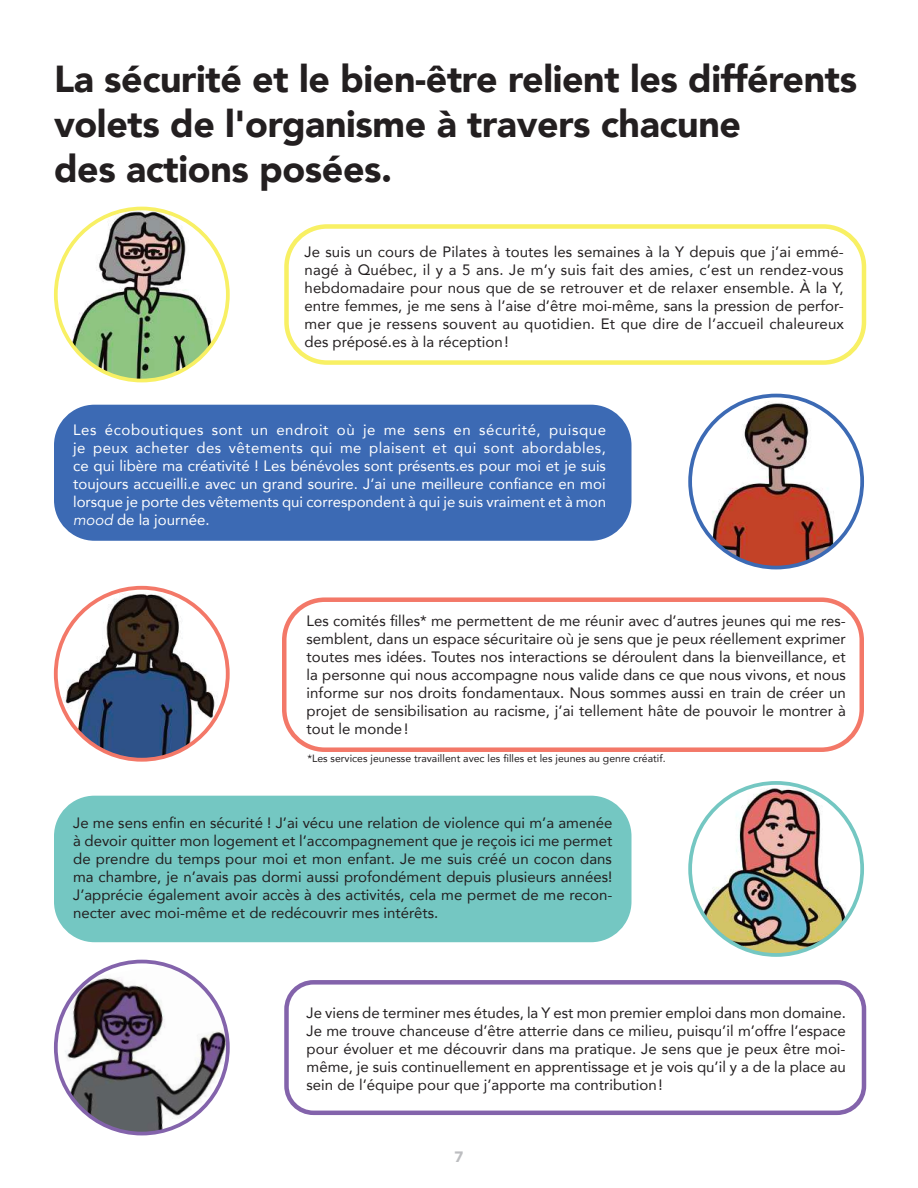
<style>
.page{position:relative;width:918px;height:1188px;background:#fff}
.page>*{position:absolute;margin:0;border:0;box-sizing:border-box;transform-origin:0 0}
.t1{font:900 37.5px/45px "Avenir";letter-spacing:-.01em;color:#231f20}
.t2{font:15px/18px "Avenir";color:#231f20;text-align:justify}
.t3{font:15px/18px "Avenir";color:#fff;text-align:justify}
.t4{font:900 15px "Avenir";color:#bcbdc0}
.t5{font:10.5px "Avenir";color:#231f20}
.s1{font-style:italic}
</style>
<div class="page">
<div style="left:284px;top:224px;width:582px;height:141px;border:4px solid #f8f064;border-radius:40px"></div>
<div style="left:54px;top:405px;width:578px;height:136px;background:#3c6ab4;border-radius:40px"></div>
<div style="left:54px;top:796px;width:578px;height:146px;background:#74c7c2;border-radius:40px"></div>
<div style="left:284px;top:980px;width:582px;height:135px;border:4px solid #8363ab;border-radius:27px"></div>
<div style="left:282px;top:597px;width:582px;height:155px;border:4px solid #f37868;border-radius:40px"></div>
<img style="left:56px;top:588px;width:172px;height:172px;border-radius:86px">
<div style="left:54px;top:586px;width:176px;height:176px;border:4px solid #f37868;border-radius:50%"></div>
<img style="left:690px;top:783px;width:172px;height:172px;border-radius:86px">
<div style="left:688px;top:781px;width:176px;height:176px;border:4px solid #74c7c2;border-radius:50%"></div>
<img style="left:690px;top:396px;width:172px;height:172px;border-radius:86px">
<div style="left:688px;top:394px;width:176px;height:175px;border:4px solid #3c6ab4;border-radius:50%"></div>
<img style="left:56px;top:209px;width:172px;height:172px;border-radius:86px">
<div style="left:54px;top:207px;width:176px;height:175px;border:4px solid #f8f064;border-radius:50%"></div>
<img style="left:56px;top:965px;width:172px;height:169px">
<div style="left:54px;top:960px;width:176px;height:175px;border:4px solid #8363ab;border-radius:50%"></div>
<h1 class="t1" style="left:54px;top:55px;width:805px">La sécurité et le bien-être relient les différents volets de l'organisme à travers chacune<br>des actions posées.</h1>
<p class="t2" style="left:305px;top:242px;width:541px">Je suis un cours de Pilates à toutes les semaines à la Y depuis que j’ai emmé&shy;nagé à Québec, il y a 5 ans. Je m’y suis fait des amies, c’est un rendez-vous hebdomadaire pour nous que de se retrouver et de relaxer ensemble. À la Y, entre femmes, je me sens à l’aise d’être moi-même, sans la pression de perfor&shy;mer que je ressens souvent au quotidien. Et que dire de l’accueil chaleureux des préposé.es à la réception!</p>
<p class="t3" style="left:73px;top:421px;width:534px">Les écoboutiques sont un endroit où je me sens en sécurité, puisque je peux acheter des vêtements qui me plaisent et qui sont abordables, ce qui libère ma créativité ! Les bénévoles sont présents.es pour moi et je suis toujours accueilli.e avec un grand sourire. J’ai une meilleure confiance en moi lorsque je porte des vêtements qui correspondent à qui je suis vraiment et à mon <span class="s1">mood</span> de la journée.</p>
<p class="t2" style="left:307px;top:611px;width:541px">Les comités filles* me permettent de me réunir avec d’autres jeunes qui me res&shy;semblent, dans un espace sécuritaire où je sens que je peux réellement exprimer toutes mes idées. Toutes nos interactions se déroulent dans la bienveillance, et la personne qui nous accompagne nous valide dans ce que nous vivons, et nous informe sur nos droits fondamentaux. Nous sommes aussi en train de créer un projet de sensibilisation au racisme, j’ai tellement hâte de pouvoir le montrer à tout le monde!</p>
<p class="t5" style="left:308px;top:750px;width:360px">*Les services jeunesse travaillent avec les filles et les jeunes au genre créatif.</p>
<p class="t2" style="left:73px;top:813px;width:541px">Je me sens enfin en sécurité ! J’ai vécu une relation de violence qui m’a amenée à devoir quitter mon logement et l’accompagnement que je reçois ici me permet de prendre du temps pour moi et mon enfant. Je me suis créé un cocon dans ma chambre, je n’avais pas dormi aussi profondément depuis plusieurs années!<br>J’apprécie également avoir accès à des activités, cela me permet de me recon&shy;necter avec moi-même et de redécouvrir mes intérêts.</p>
<p class="t2" style="left:307px;top:1003px;width:541px">Je viens de terminer mes études, la Y est mon premier emploi dans mon domaine.<br>Je me trouve chanceuse d’être atterrie dans ce milieu, puisqu’il m’offre l’espace pour évoluer et me découvrir dans ma pratique. Je sens que je peux être moi&shy;même, je suis continuellement en apprentissage et je vois qu’il y a de la place au sein de l’équipe pour que j’apporte ma contribution!</p>
<p class="t4" style="left:455px;top:1144px;width:10px">7</p>
</div>
